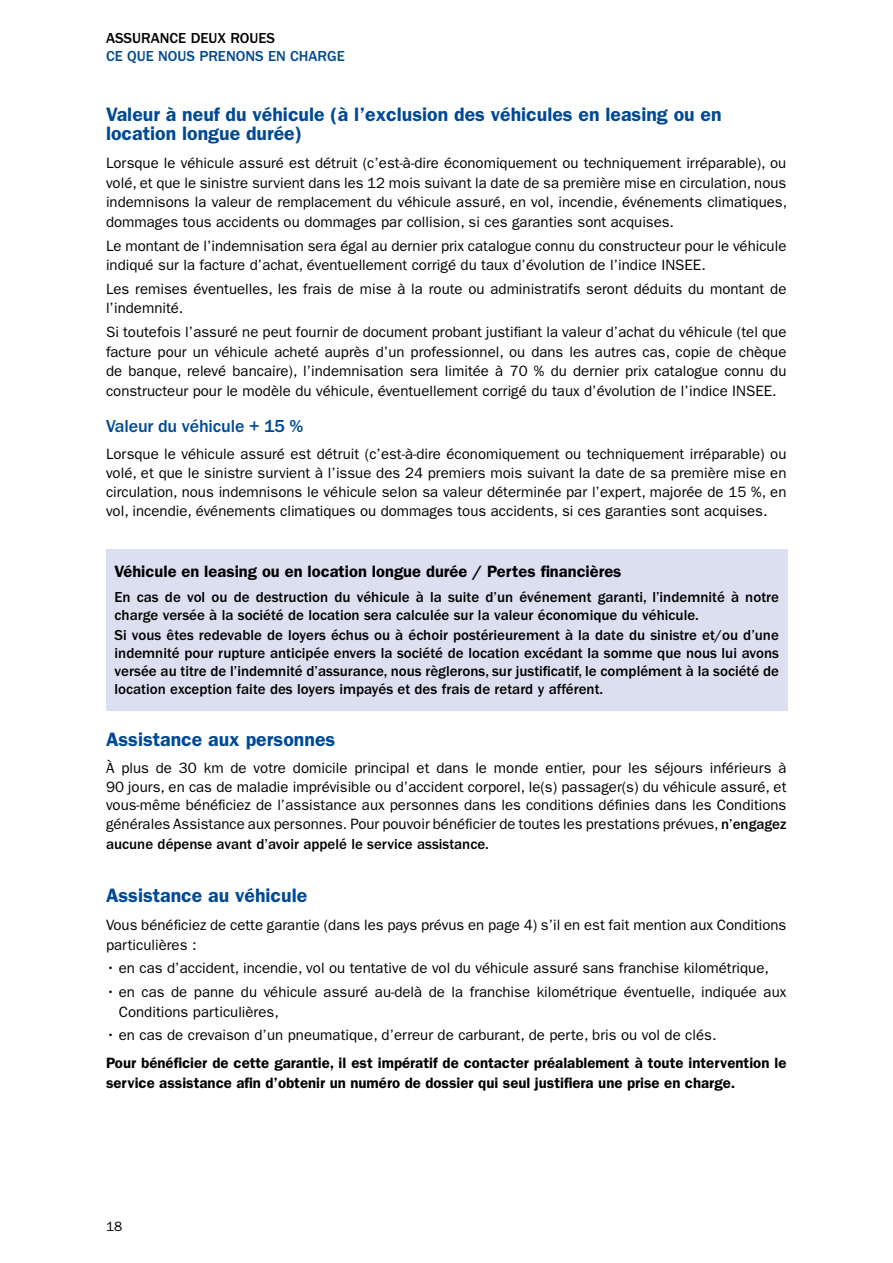
<style>
.page{position:relative;width:893px;height:1263px;background:#fff}
.page>*{position:absolute;margin:0;border:0;box-sizing:border-box;transform-origin:0 0}
.t1{font:600 19.5px/19.5px "ITC Franklin Gothic Std";color:#004994}
.t2{font:500 18px "ITC Franklin Gothic Std";letter-spacing:-.005em;color:#004994}
.t3{font:600 16.5px "ITC Franklin Gothic Std";color:#000}
.t4{font:15px/19.5px "ITC Franklin Gothic Std";color:#000;text-align:justify}
.t5{font:500 15px/18px "ITC Franklin Gothic Std";color:#000}
.t6{font:600 15px/19.5px "ITC Franklin Gothic Std";color:#000}
.t7{font:500 15px "ITC Franklin Gothic Std";color:#004994}
.t8{font:13.5px "ITC Franklin Gothic Std";color:#000}
.s1{font-weight:500}
</style>
<div class="page">
<div style="left:106px;top:549px;width:681px;height:162px;background:#dcdff0"></div>
<p class="t5" style="left:106px;top:29px;width:170px">ASSURANCE DEUX ROUES</p>
<p class="t7" style="left:106px;top:48px;width:240px">CE QUE NOUS PRENONS EN CHARGE</p>
<h1 class="t1" style="left:106px;top:104px;width:617px">Valeur à neuf du véhicule (à l’exclusion des véhicules en leasing ou en location longue durée)</h1>
<p class="t4" style="left:106px;top:154px;width:683px">Lorsque le véhicule assuré est détruit (c’est-à-dire économiquement ou techniquement irréparable), ou volé, et que le sinistre survient dans les 12 mois suivant la date de sa première mise en circulation, nous indemnisons la valeur de remplacement du véhicule assuré, en vol, incendie, événements climatiques, dommages tous accidents ou dommages par collision, si ces garanties sont acquises.</p>
<p class="t4" style="left:106px;top:236px;width:682px">Le montant de l’indemnisation sera égal au dernier prix catalogue connu du constructeur pour le véhicule indiqué sur la facture d’achat, éventuellement corrigé du taux d’évolution de l’indice INSEE.</p>
<p class="t4" style="left:106px;top:279px;width:682px">Les remises éventuelles, les frais de mise à la route ou administratifs seront déduits du montant de l’indemnité.</p>
<p class="t4" style="left:106px;top:322px;width:682px">Si toutefois l’assuré ne peut fournir de document probant justifiant la valeur d’achat du véhicule (tel que facture pour un véhicule acheté auprès d’un professionnel, ou dans les autres cas, copie de chèque de banque, relevé bancaire), l’indemnisation sera limitée à 70 % du dernier prix catalogue connu du constructeur pour le modèle du véhicule, éventuellement corrigé du taux d’évolution de l’indice INSEE.</p>
<p class="t2" style="left:106px;top:416px;width:199px">Valeur du véhicule + 15 %</p>
<p class="t4" style="left:106px;top:445px;width:682px;line-height:18.8px">Lorsque le véhicule assuré est détruit (c’est-à-dire économiquement ou techniquement irréparable) ou volé, et que le sinistre survient à l’issue des 24 premiers mois suivant la date de sa première mise en circulation, nous indemnisons le véhicule selon sa valeur déterminée par l’expert, majorée de 15 %, en vol, incendie, événements climatiques ou dommages tous accidents, si ces garanties sont acquises.</p>
<p class="t3" style="left:115px;top:562px;width:508px">Véhicule en leasing ou en location longue durée / Pertes financières</p>
<p class="t5" style="left:115px;top:588px;width:666px">En cas de vol ou de destruction du véhicule à la suite d’un événement garanti, l’indemnité à notre charge versée à la société de location sera calculée sur la valeur économique du véhicule.</p>
<p class="t5" style="left:115px;top:626px;width:666px;text-align:justify">Si vous êtes redevable de loyers échus ou à échoir postérieurement à la date du sinistre et/ou d’une indemnité pour rupture anticipée envers la société de location excédant la somme que nous lui avons versée au titre de l’indemnité d’assurance, nous règlerons, sur justificatif, le complément à la société de location exception faite des loyers impayés et des frais de retard y afférent.</p>
<h1 class="t1" style="left:106px;top:729px;width:231px">Assistance aux personnes</h1>
<p class="t4" style="left:106px;top:758px;width:682px;line-height:18.9px">À plus de 30 km de votre domicile principal et dans le monde entier, pour les séjours inférieurs à 90 jours, en cas de maladie imprévisible ou d’accident corporel, le(s) passager(s) du véhicule assuré, et vous-même bénéficiez de l’assistance aux personnes dans les conditions définies dans les Conditions générales Assistance aux personnes. Pour pouvoir bénéficier de toutes les prestations prévues, <span class="s1">n’engagez aucune dépense avant d’avoir appelé le service assistance.</span></p>
<h1 class="t1" style="left:106px;top:886px;width:203px">Assistance au véhicule</h1>
<p class="t4" style="left:106px;top:915px;width:682px">Vous bénéficiez de cette garantie (dans les pays prévus en page 4) s’il en est fait mention aux Conditions particulières :</p>
<p class="t4" style="left:106px;top:959px;width:664px">• en cas d’accident, incendie, vol ou tentative de vol du véhicule assuré sans franchise kilométrique,</p>
<p class="t4" style="left:119px;top:982px;width:669px;text-indent:-13px">• en cas de panne du véhicule assuré au-delà de la franchise kilométrique éventuelle, indiquée aux<br>Conditions particulières,</p>
<p class="t4" style="left:106px;top:1026px;width:612px">• en cas de crevaison d’un pneumatique, d’erreur de carburant, de perte, bris ou vol de clés.</p>
<p class="t6" style="left:106px;top:1053px;width:682px">Pour bénéficier de cette garantie, il est impératif de contacter préalablement à toute intervention le service assistance afin d’obtenir un numéro de dossier qui seul justifiera une prise en charge.</p>
<p class="t8" style="left:106px;top:1218px;width:18px">18</p>
</div>
